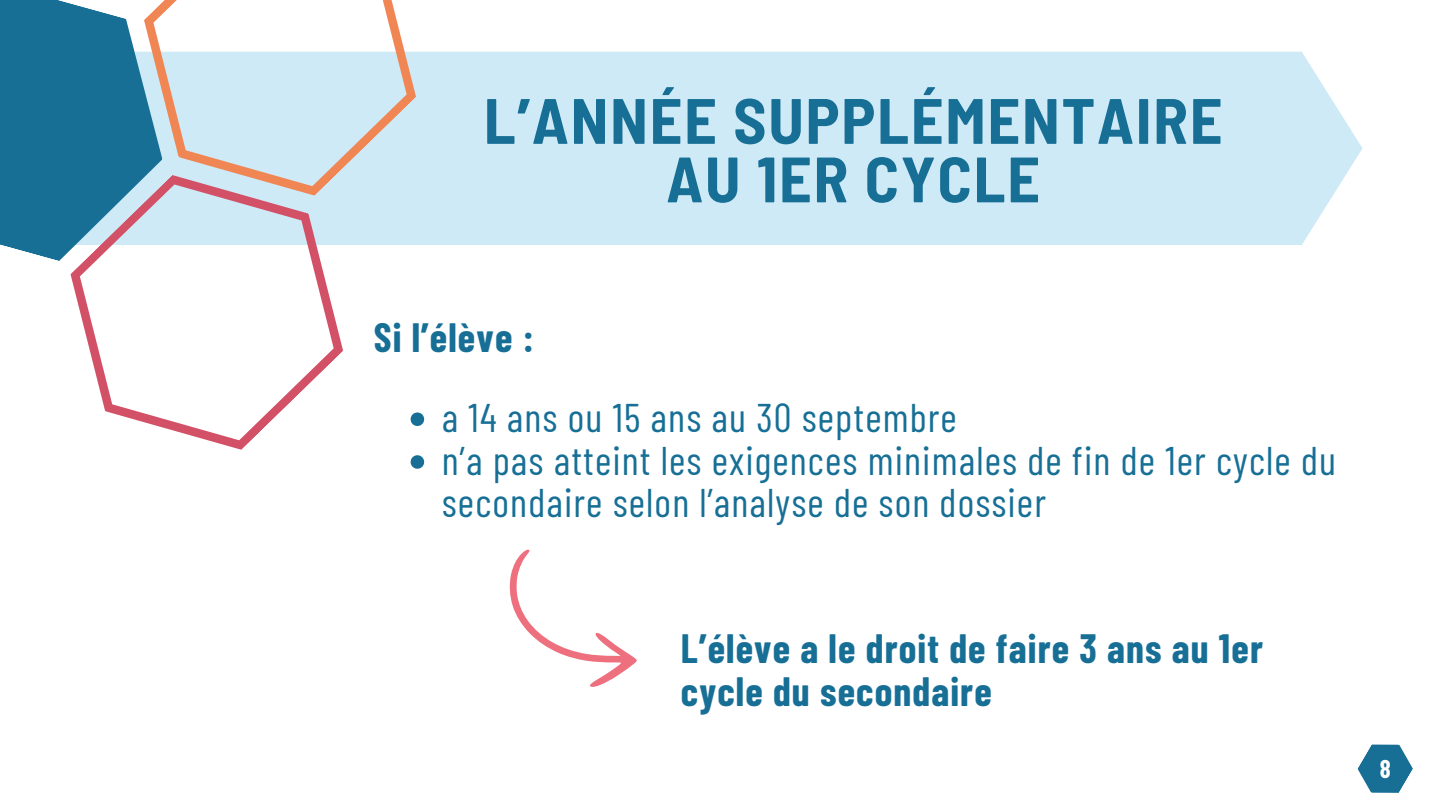
<style>
.page{position:relative;width:1440px;height:810px;background:#fff}
.page>*{position:absolute;margin:0;border:0;box-sizing:border-box;transform-origin:0 0}
.t1{font:700 semi-condensed 64px/58.5px "Barlow";letter-spacing:.03em;color:#176f96;text-align:center}
.t2{font:40px/42.8px "Barlow Condensed";letter-spacing:.03em;color:#176f96}
.t3{font:700 40px/42.8px "Barlow Condensed";letter-spacing:.03em;color:#176f96}
.t4{font:700 25px "Barlow Condensed";color:#fff}
</style>
<div class="page">
<div style="left:467px;top:52px;width:896px;height:193px;background:#cfeaf7"></div>
<svg style="left:70px;top:245px;width:273px;height:205px"></svg>
<svg style="left:0;top:0;width:162px;height:261px;background:#2b7a9e"></svg>
<svg style="left:93px;top:0;width:374px;height:245px;fill:#cfeaf7"></svg>
<svg style="left:411px;top:412px;width:13px;height:14px"></svg>
<svg style="left:411px;top:455px;width:13px;height:14px"></svg>
<svg style="left:509px;top:549px;width:128px;height:138px"></svg>
<svg style="left:1357px;top:744px;width:56px;height:49px"></svg>
<h2 class="t1" style="left:484px;top:89px;width:740px">L’ANNÉE SUPPLÉMENTAIRE<br>AU 1ER CYCLE</h2>
<p class="t3" style="left:374px;top:314px;width:161px">Si l’élève :</p>
<p class="t2" style="left:442px;top:395px;width:517px">a 14 ans ou 15 ans au 30 septembre</p>
<p class="t2" style="left:442px;top:437px;width:896px">n’a pas atteint les exigences minimales de fin de 1er cycle du secondaire selon l’analyse de son dossier</p>
<p class="t3" style="left:681px;top:625px;width:584px">L’élève a le droit de faire 3 ans au 1er cycle du secondaire</p>
<p class="t4" style="left:1380px;top:753px;width:12px">8</p>
</div>
